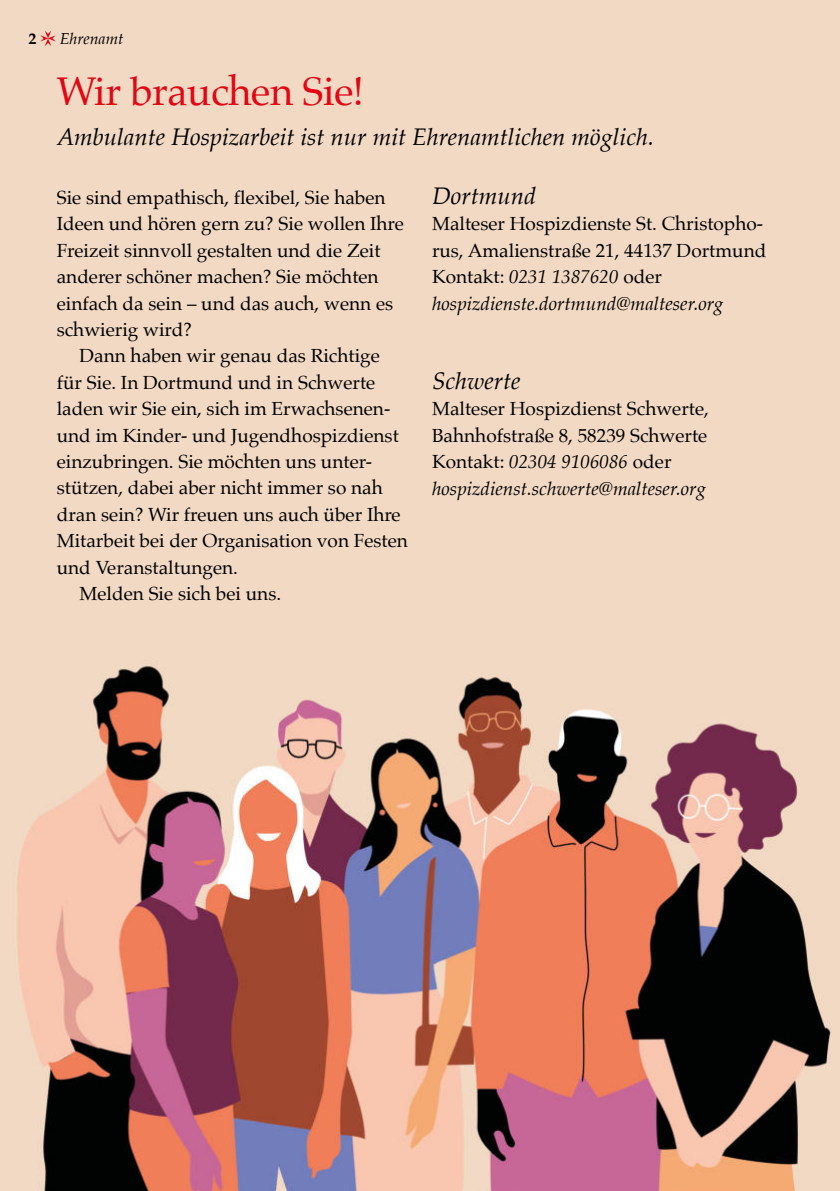
<style>
.page{position:relative;width:840px;height:1191px;background:#fff}
.page>*{position:absolute;margin:0;border:0;box-sizing:border-box;transform-origin:0 0}
.t1{font:40px "Palatino";letter-spacing:-.01em;color:#e30613}
.t2{font:italic 24px "Palatino";color:#000}
.t3{font:19px/26.4px "Palatino";color:#000}
.t4{font:italic 16px "Palatino";color:#000}
.t5{font:700 16px "Palatino";color:#000}
.s1{font-style:italic}
</style>
<div class="page">
<img style="left:0;top:600px;width:839px;height:591px">
<div style="left:0;top:0;width:839px;height:600px;background:#f2d9c4"></div>
<svg style="left:40px;top:31px;width:16px;height:15px"></svg>
<p class="t5" style="left:28px;top:32px;width:9px">2</p>
<p class="t4" style="left:60px;top:31px;width:65px">Ehrenamt</p>
<h1 class="t1" style="left:57px;top:74px;width:309px">Wir brauchen Sie!</h1>
<p class="t2" style="left:57px;top:126px;width:598px">Ambulante Hospizarbeit ist nur mit Ehrenamtlichen möglich.</p>
<p class="t3" style="left:57px;top:186px;width:348px">Sie sind empathisch, flexibel, Sie haben Ideen und hören gern zu? Sie wollen Ihre Freizeit sinnvoll gestalten und die Zeit anderer schöner machen? Sie möchten einfach da sein – und das auch, wenn es schwierig wird?</p>
<p class="t3" style="left:79px;top:344px;width:302px">Dann haben wir genau das Richtige</p>
<p class="t3" style="left:57px;top:371px;width:320px">für Sie. In Dortmund und in Schwerte</p>
<p class="t3" style="left:57px;top:397px;width:335px">laden wir Sie ein, sich im Erwachsenen-</p>
<p class="t3" style="left:57px;top:424px;width:343px">und im Kinder- und Jugendhospizdienst</p>
<p class="t3" style="left:57px;top:450px;width:317px">einzubringen. Sie möchten uns unter-</p>
<p class="t3" style="left:57px;top:476px;width:327px">stützen, dabei aber nicht immer so nah</p>
<p class="t3" style="left:57px;top:503px;width:345px">dran sein? Wir freuen uns auch über Ihre</p>
<p class="t3" style="left:57px;top:529px;width:352px">Mitarbeit bei der Organisation von Festen</p>
<p class="t3" style="left:57px;top:556px;width:183px">und Veranstaltungen.</p>
<p class="t3" style="left:79px;top:582px;width:203px">Melden Sie sich bei uns.</p>
<p class="t2" style="left:432px;top:185px;width:106px">Dortmund</p>
<p class="t3" style="left:432px;top:212px;width:336px">Malteser Hospizdienste St. Christopho&shy;rus, Amalienstraße 21, 44137 Dortmund Kontakt: <span class="s1">0231 1387620</span> oder <span class="s1">hospizdienste.dortmund@malteser.org</span></p>
<p class="t2" style="left:432px;top:370px;width:90px">Schwerte</p>
<p class="t3" style="left:432px;top:397px;width:278px">Malteser Hospizdienst Schwerte, Bahnhofstraße 8, 58239 Schwerte Kontakt: <span class="s1">02304 9106086</span> oder <span class="s1">hospizdienst.schwerte@malteser.org</span></p>
</div>
